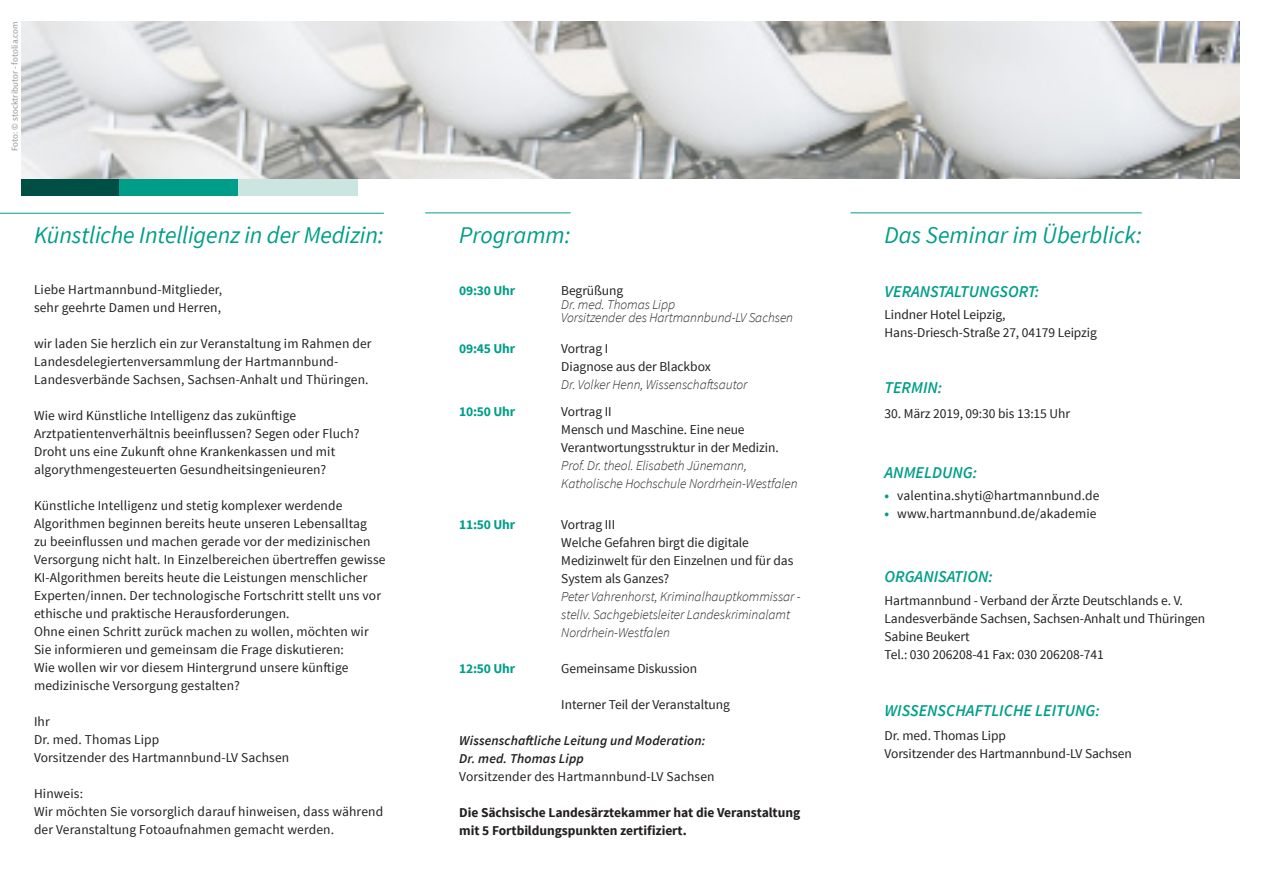
<style>
.page{position:relative;width:1263px;height:893px;background:#fff}
.page>*{position:absolute;margin:0;border:0;box-sizing:border-box;transform-origin:0 0}
.t1{font:italic 24px "Source Sans Pro";letter-spacing:-.005em;color:#009e88}
.t2{font:italic 600 16.5px "Source Sans Pro";color:#009e88}
.t3{font:13.5px/18px "Source Sans Pro";letter-spacing:.01em;color:#231f20}
.t4{font:italic 300 13.5px/18px "Source Sans Pro";letter-spacing:-.005em;color:#231f20}
.t5{font:700 13.5px/18px "Source Sans Pro";letter-spacing:-.005em;color:#231f20}
.t6{font:italic 600 13.5px/18px "Source Sans Pro";letter-spacing:.01em;color:#231f20}
.t7{font:700 13.5px "Source Sans Pro";letter-spacing:-.015em;color:#009e88}
.t8{font:9px "Source Sans Pro";letter-spacing:.005em;color:#939598}
.s1{font-weight:700;color:#009e88}
</style>
<div class="page">
<div style="left:21px;top:162px;width:98px;height:34px;background:#004f44"></div>
<div style="left:119px;top:162px;width:119px;height:34px;background:#009e88"></div>
<div style="left:238px;top:162px;width:119px;height:34px;background:#cbe5e0"></div>
<hr style="left:0;top:213px;width:384px;height:1px;background:#009e88">
<hr style="left:425px;top:212px;width:145px;height:1px;background:#009e88">
<img style="left:21px;top:21px;width:1218px;height:158px">
<hr style="left:850px;top:212px;width:292px;height:1px;background:#009e88">
<p class="t8" style="left:9px;top:151px;width:131px;rotate:-90deg">Foto: © stocktributor - fotolia.com</p>
<h1 class="t1" style="left:34px;top:221px;width:351px">Künstliche Intelligenz in der Medizin:</h1>
<p class="t3" style="left:34px;top:281px;width:190px">Liebe Hartmannbund-Mitglieder, sehr geehrte Damen und Herren,</p>
<p class="t3" style="left:34px;top:334px;width:339px">wir laden Sie herzlich ein zur Veranstaltung im Rahmen der<br>Landesdelegiertenversammlung der Hartmannbund-<br>Landesverbände Sachsen, Sachsen-Anhalt und Thüringen.</p>
<p class="t3" style="left:34px;top:406px;width:327px">Wie wird Künstliche Intelligenz das zukünftige Arztpatientenverhältnis beeinflussen? Segen oder Fluch?<br>Droht uns eine Zukunft ohne Krankenkassen und mit algorythmengesteuerten Gesundheitsingenieuren?</p>
<p class="t3" style="left:34px;top:496px;width:353px">Künstliche Intelligenz und stetig komplexer werdende Algorithmen beginnen bereits heute unseren Lebensalltag<br>zu beeinflussen und machen gerade vor der medizinischen Versorgung nicht halt. In Einzelbereichen übertreffen gewisse KI-Algorithmen bereits heute die Leistungen menschlicher Experten/innen. Der technologische Fortschritt stellt uns vor ethische und praktische Herausforderungen.<br>Ohne einen Schritt zurück machen zu wollen, möchten wir Sie informieren und gemeinsam die Frage diskutieren:<br>Wie wollen wir vor diesem Hintergrund unsere künftige medizinische Versorgung gestalten?</p>
<p class="t3" style="left:34px;top:712px;width:257px">Ihr<br>Dr. med. Thomas Lipp<br>Vorsitzender des Hartmannbund-LV Sachsen</p>
<p class="t3" style="left:34px;top:785px;width:351px">Hinweis:<br>Wir möchten Sie vorsorglich darauf hinweisen, dass während der Veranstaltung Fotoaufnahmen gemacht werden.</p>
<h1 class="t1" style="left:459px;top:220px;width:113px">Programm:</h1>
<p class="t7" style="left:459px;top:282px;width:57px">09:30 Uhr</p>
<p class="t3" style="left:561px;top:282px;width:64px">Begrüßung</p>
<p class="t4" style="left:561px;top:297px;width:233px;line-height:13.5px">Dr. med. Thomas Lipp<br>Vorsitzender des Hartmannbund-LV Sachsen</p>
<p class="t7" style="left:459px;top:340px;width:57px">09:45 Uhr</p>
<p class="t3" style="left:561px;top:340px;width:151px">Vortrag I<br>Diagnose aus der Blackbox</p>
<p class="t4" style="left:561px;top:376px;width:188px">Dr. Volker Henn, Wissenschaftsautor</p>
<p class="t7" style="left:459px;top:403px;width:57px">10:50 Uhr</p>
<p class="t3" style="left:561px;top:403px;width:219px">Vortrag II<br>Mensch und Maschine. Eine neue<br>Verantwortungsstruktur in der Medizin.</p>
<p class="t4" style="left:561px;top:457px;width:238px">Prof. Dr. theol. Elisabeth Jünemann,<br>Katholische Hochschule Nordrhein-Westfalen</p>
<p class="t7" style="left:459px;top:515px;width:57px">11:50 Uhr</p>
<p class="t3" style="left:561px;top:515px;width:234px">Vortrag III<br>Welche Gefahren birgt die digitale<br>Medizinwelt für den Einzelnen und für das<br>System als Ganzes?</p>
<p class="t4" style="left:561px;top:587px;width:241px">Peter Vahrenhorst, Kriminalhauptkommissar - stellv. Sachgebietsleiter Landeskriminalamt<br>Nordrhein-Westfalen</p>
<p class="t7" style="left:459px;top:659px;width:57px">12:50 Uhr</p>
<p class="t3" style="left:561px;top:659px;width:137px">Gemeinsame Diskussion</p>
<p class="t3" style="left:561px;top:695px;width:170px">Interner Teil der Veranstaltung</p>
<p class="t6" style="left:459px;top:731px;width:248px">Wissenschaftliche Leitung und Moderation:<br>Dr. med. Thomas Lipp</p>
<p class="t3" style="left:459px;top:767px;width:257px">Vorsitzender des Hartmannbund-LV Sachsen</p>
<p class="t5" style="left:459px;top:803px;width:342px">Die Sächsische Landesärztekammer hat die Veranstaltung mit 5 Fortbildungspunkten zertifiziert.</p>
<h1 class="t1" style="left:884px;top:220px;width:259px">Das Seminar im Überblick:</h1>
<p class="t2" style="left:884px;top:281px;width:156px">Veranstaltungsort:</p>
<p class="t3" style="left:884px;top:306px;width:214px">Lindner Hotel Leipzig,<br>Hans-Driesch-Straße 27, 04179 Leipzig</p>
<p class="t2" style="left:884px;top:377px;width:59px">TERMIN:</p>
<p class="t3" style="left:884px;top:405px;width:187px">30. März 2019, 09:30 bis 13:15 Uhr</p>
<p class="t2" style="left:884px;top:462px;width:94px">Anmeld ung:</p>
<p class="t3" style="left:884px;top:487px;width:216px"><span class="s1">•</span> valentina.shyti@hartmannbund.de</p>
<p class="t3" style="left:884px;top:505px;width:213px"><span class="s1">•</span> www.hartmannbund.de/akademie</p>
<p class="t2" style="left:884px;top:566px;width:110px">Organisation:</p>
<p class="t3" style="left:884px;top:591px;width:322px">Hartmannbund - Verband der Ärzte Deutschlands e. V.<br>Landesverbände Sachsen, Sachsen-Anhalt und Thüringen Sabine Beukert<br>Tel.: 030 206208-41 Fax: 030 206208-741</p>
<p class="t2" style="left:884px;top:700px;width:22px">WISSENS</p>
<p class="t2" style="left:946px;top:700px;width:130px">CHAFTLICHE LEI TUNG</p>
<p class="t2" style="left:1095px;top:700px;width:6px">:</p>
<p class="t3" style="left:884px;top:726px;width:249px">Dr. med. Thomas Lipp<br>Vorsitzender des Hartmannbund-LV Sachsen</p>
</div>
